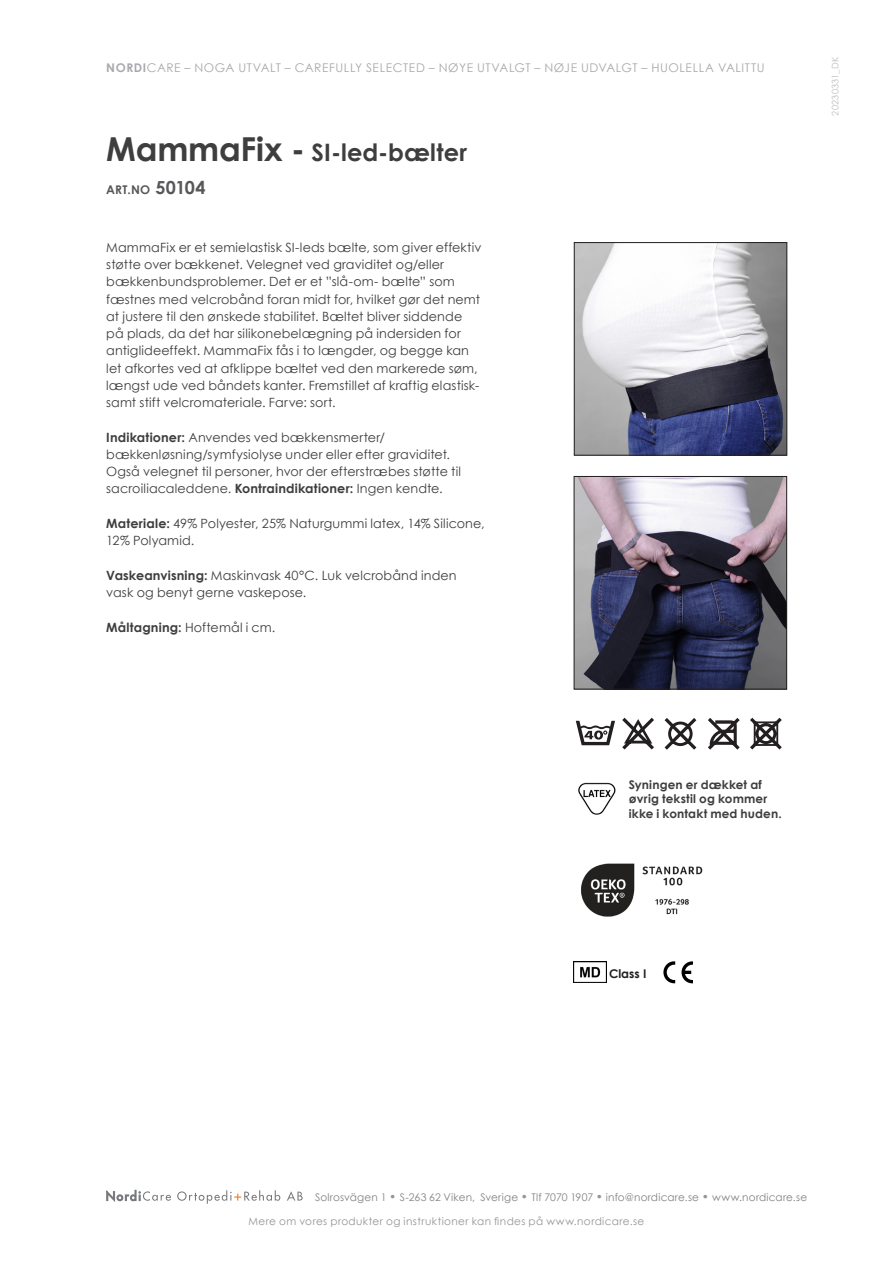
<style>
.page{position:relative;width:893px;height:1263px;background:#fff}
.page>*{position:absolute;margin:0;border:0;box-sizing:border-box;transform-origin:0 0}
.Underrubrik{font:700 24px "Century Gothic";letter-spacing:.01em;color:#3e3e3f}
.t1{font:12.75px/17.2px "Century Gothic";letter-spacing:.01em;color:#3e3e3f}
.t2{font:12px "Century Gothic";letter-spacing:.045em;color:#a8a9ad}
.t3{font:700 12px/14.4px "Century Gothic";letter-spacing:.01em;color:#3e3e3f}
.t4{font:700 12px "Century Gothic";color:#57585a}
.t5{font:700 12px "Century Gothic";color:#231f20}
.t6{font:10.5px "Century Gothic";letter-spacing:.015em;color:#808285}
.t7{font:10.5px "Century Gothic";letter-spacing:.035em;color:#939598}
.t8{font:9px "Century Gothic";letter-spacing:.035em;color:#bcbdc0}
.s1{font-weight:700}
.s2{font-size:33px}
.s3{font-size:18px}
.s4{font-weight:700;font-size:12px;color:#939598}
</style>
<div class="page">
<img style="left:576px;top:478px;width:209px;height:209px">
<div style="left:574px;top:476px;width:213px;height:213px;border:1px solid #231f20"></div>
<img style="left:576px;top:244px;width:209px;height:209px">
<div style="left:574px;top:242px;width:213px;height:213px;border:1px solid #231f20"></div>
<svg style="left:576px;top:721px;width:39px;height:24px"></svg>
<svg style="left:622px;top:718px;width:32px;height:31px"></svg>
<svg style="left:665px;top:718px;width:31px;height:32px"></svg>
<svg style="left:708px;top:718px;width:32px;height:32px"></svg>
<svg style="left:750px;top:718px;width:32px;height:31px"></svg>
<img style="left:581px;top:863px;width:122px;height:54px">
<svg style="left:681px;top:961px;width:11px;height:22px"></svg>
<svg style="left:663px;top:961px;width:12px;height:22px"></svg>
<img style="left:574px;top:962px;width:33px;height:20px">
<svg style="left:106px;top:1190px;width:65px;height:12px"></svg>
<svg style="left:177px;top:1190px;width:103px;height:14px"></svg>
<svg style="left:287px;top:1191px;width:16px;height:9px"></svg>
<img style="left:578px;top:783px;width:38px;height:32px">
<p class="t2" style="left:106px;top:60px;width:660px"><span class="s1">NORDI</span>CARE – NOGA UTVALT – CAREFULLY SELECTED – NØYE UTVALGT – NØJE UDVALGT – HUOLELLA VALITTU</p>
<p class="Underrubrik" style="left:106px;top:137px;width:362px"><span class="s2">MammaFix -</span> SI-led-bælter</p>
<p class="t4" style="left:106px;top:182px;width:101px">ART.NO <span class="s3">50104</span></p>
<p class="t1" style="left:106px;top:239px;width:377px">MammaFix er et semielastisk SI-leds bælte, som giver effektiv støtte over bækkenet. Velegnet ved graviditet og/eller bækkenbundsproblemer. Det er et ”slå-om- bælte” som fæstnes med velcrobånd foran midt for, hvilket gør det nemt at justere til den ønskede stabilitet. Bæltet bliver siddende på plads, da det har silikonebelægning på indersiden for antiglideeffekt. MammaFix fås i to længder, og begge kan let afkortes ved at afklippe bæltet ved den markerede søm, længst ude ved båndets kanter. Fremstillet af kraftig elastisk&shy;samt stift velcromateriale. Farve: sort.</p>
<p class="t1" style="left:106px;top:428px;width:356px"><span class="s1">Indikationer:</span> Anvendes ved bækkensmerter/ bækkenløsning/symfysiolyse under eller efter graviditet.<br>Også velegnet til personer, hvor der efterstræbes støtte til sacroiliacaleddene. <span class="s1">Kontraindikationer:</span> Ingen kendte.</p>
<p class="t1" style="left:106px;top:515px;width:380px"><span class="s1">Materiale:</span> 49% Polyester, 25% Naturgummi latex, 14% Silicone,<br>12% Polyamid.</p>
<p class="t1" style="left:106px;top:566px;width:352px"><span class="s1">Vaskeanvisning:</span> Maskinvask 40°C. Luk velcrobånd inden vask og benyt gerne vaskepose.</p>
<p class="t1" style="left:106px;top:618px;width:171px"><span class="s1">Måltagning:</span> Hoftemål i cm.</p>
<p class="t8" style="left:830px;top:116px;width:60px;rotate:-90deg">20230331_DK</p>
<p class="t3" style="left:629px;top:777px;width:155px">Syningen er dækket af øvrig tekstil og kommer ikke i kontakt med huden.</p>
<p class="t5" style="left:609px;top:966px;width:39px">Class I</p>
<p class="t6" style="left:315px;top:1190px;width:494px">Solrosvägen 1 <span class="s4">•</span> S-263 62 Viken, Sverige <span class="s4">•</span> Tlf 7070 1907 <span class="s4">•</span> info@nordicare.se <span class="s4">•</span> www.nordicare.se</p>
<p class="t7" style="left:249px;top:1214px;width:397px">Mere om vores produkter og instruktioner kan findes på www.nordicare.se</p>
</div>
